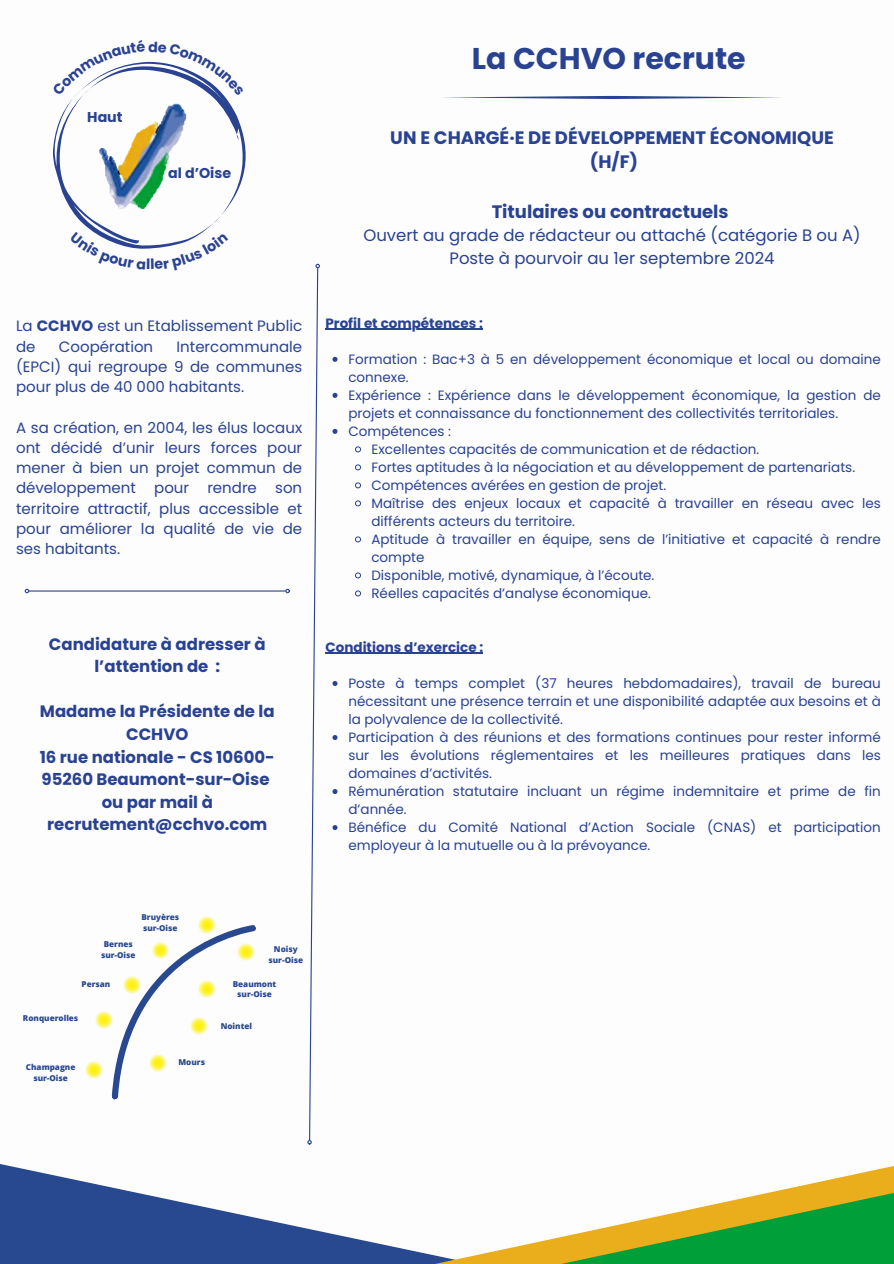
<style>
.page{position:relative;width:894px;height:1264px;background:#fff}
.page>*{position:absolute;margin:0;border:0;box-sizing:border-box;transform-origin:0 0}
.t1{font:700 30px "Poppins";color:#294292}
.t2{font:700 18px/24.8px "Poppins";color:#294292;text-align:center}
.t3{font:700 16.5px/22.5px "Poppins";color:#294292;text-align:center}
.t4{font:16.5px/22.5px "Poppins";color:#294292;text-align:center}
.t5{font:15px/20.2px "Poppins";color:#294292;text-align:justify}
.t6{font:700 14.25px "Poppins";color:#294292}
.t7{font:13.5px/18px "Poppins";color:#294292}
.t8{font:700 13.5px "Poppins";color:#294292}
.t9{font:800 8.1px "Open Sans";color:#28488f}
.s1{font-weight:700}
</style>
<div class="page">
<svg style="left:307px;top:264px;width:13px;height:880px"></svg>
<hr style="left:29px;top:590px;width:256px;height:1px;background:#294292">
<svg style="left:25px;top:588px;width:4px;height:5px"></svg>
<svg style="left:285px;top:588px;width:5px;height:5px"></svg>
<svg style="left:0;top:1164px;width:134px;height:99px;background:#46619e"></svg>
<svg style="left:134px;top:1144px;width:759px;height:119px"></svg>
<svg style="left:260px;top:1171px;width:633px;height:92px"></svg>
<svg style="left:91px;top:922px;width:165px;height:178px"></svg>
<img style="left:198px;top:916px;width:17px;height:17px">
<img style="left:152px;top:942px;width:17px;height:16px">
<img style="left:124px;top:976px;width:16px;height:17px">
<img style="left:95px;top:1011px;width:17px;height:17px">
<img style="left:85px;top:1061px;width:17px;height:17px">
<img style="left:198px;top:980px;width:17px;height:17px">
<img style="left:190px;top:1017px;width:17px;height:17px">
<img style="left:149px;top:1054px;width:17px;height:17px">
<svg style="left:443px;top:96px;width:338px;height:3px"></svg>
<hr style="left:325px;top:329px;width:158px;height:1px;background:#294292">
<svg style="left:332px;top:357px;width:5px;height:5px"></svg>
<svg style="left:332px;top:393px;width:5px;height:5px"></svg>
<svg style="left:332px;top:429px;width:5px;height:5px"></svg>
<svg style="left:355px;top:446px;width:6px;height:7px"></svg>
<svg style="left:355px;top:464px;width:6px;height:7px"></svg>
<svg style="left:355px;top:482px;width:6px;height:7px"></svg>
<svg style="left:355px;top:500px;width:6px;height:7px"></svg>
<svg style="left:355px;top:536px;width:6px;height:7px"></svg>
<svg style="left:355px;top:572px;width:6px;height:7px"></svg>
<svg style="left:355px;top:590px;width:6px;height:7px"></svg>
<hr style="left:325px;top:653px;width:158px;height:1px;background:#294292">
<svg style="left:332px;top:681px;width:5px;height:5px"></svg>
<svg style="left:332px;top:735px;width:5px;height:5px"></svg>
<svg style="left:332px;top:789px;width:5px;height:5px"></svg>
<svg style="left:332px;top:825px;width:5px;height:5px"></svg>
<svg style="left:52px;top:61px;width:194px;height:188px"></svg>
<p class="t6" style="left:87px;top:107px;width:37px">Haut</p>
<p class="t6" style="left:168px;top:163px;width:64px">al d’Oise</p>
<p class="t6" style="left:146px;top:254px;width:6px">l</p>
<p class="t5" style="left:16px;top:316px;width:287px">La <span class="s1">CCHVO</span> est un Etablissement Public de</p>
<p class="t5" style="left:59px;top:336px;width:96px">Coopération</p>
<p class="t5" style="left:16px;top:336px;width:287px;text-indent:160px">Intercommunale (EPCI) qui regroupe 9 de communes pour plus de 40 000 habitants.</p>
<p class="t5" style="left:16px;top:417px;width:287px">A sa création, en 2004, les élus locaux ont décidé d’unir leurs forces pour mener à bien un projet commun de développement pour rendre son territoire attractif, plus accessible et pour améliorer la qualité de vie de ses habitants.</p>
<p class="t3" style="left:49px;top:633px;width:218px">Candidature à adresser à l’attention de :</p>
<p class="t3" style="left:40px;top:700px;width:236px">Madame la Présidente de la<br>CCHVO<br>16 rue nationale - CS 10600-<br>95260 Beaumont-sur-Oise ou par mail à recrutement@cchvo.com</p>
<h1 class="t1" style="left:472px;top:38px;width:275px">La CCHVO recrute</h1>
<h2 class="t2" style="left:390px;top:125px;width:445px">UN E CHARGÉ·E DE DÉVELOPPEMENT ÉCONOMIQUE (H/F)</h2>
<h2 class="t2" style="left:491px;top:199px;width:238px">Titulaires ou contractuels</h2>
<p class="t4" style="left:363px;top:224px;width:498px">Ouvert au grade de rédacteur ou attaché (catégorie B ou A)<br>Poste à pourvoir au 1er septembre 2024</p>
<p class="t8" style="left:325px;top:313px;width:159px">Profil et compétences :</p>
<p class="t7" style="left:348px;top:350px;width:533px">Formation : Bac+3 à 5 en développement économique et local ou domaine connexe.</p>
<p class="t7" style="left:348px;top:386px;width:533px">Expérience : Expérience dans le développement économique, la gestion de projets et connaissance du fonctionnement des collectivités territoriales.</p>
<h6 class="t7" style="left:348px;top:422px;width:104px">Compétences :</h6>
<h6 class="t7" style="left:371px;top:440px;width:389px">Excellentes capacités de communication et de rédaction.</h6>
<h3 class="t7" style="left:371px;top:458px;width:485px">Fortes aptitudes à la négociation et au développement de partenariats.</h3>
<h3 class="t7" style="left:371px;top:476px;width:296px">Compétences avérées en gestion de projet.</h3>
<p class="t7" style="left:371px;top:494px;width:511px">Maîtrise des enjeux locaux et capacité à travailler en réseau avec les différents acteurs du territoire.</p>
<p class="t7" style="left:371px;top:530px;width:511px">Aptitude à travailler en équipe, sens de l’initiative et capacité à rendre compte</p>
<p class="t7" style="left:371px;top:566px;width:284px">Disponible, motivé, dynamique, à l’écoute.</p>
<p class="t7" style="left:371px;top:584px;width:281px">Réelles capacités d’analyse économique.</p>
<p class="t8" style="left:325px;top:637px;width:159px">Conditions d’exercice :</p>
<p class="t7" style="left:348px;top:674px;width:533px;text-align:justify">Poste à temps complet (37 heures hebdomadaires), travail de bureau nécessitant une présence terrain et une disponibilité adaptée aux besoins et à la polyvalence de la collectivité.</p>
<p class="t7" style="left:348px;top:728px;width:533px;text-align:justify">Participation à des réunions et des formations continues pour rester informé sur les évolutions réglementaires et les meilleures pratiques dans les domaines d’activités.</p>
<p class="t7" style="left:348px;top:782px;width:533px">Rémunération statutaire incluant un régime indemnitaire et prime de fin d’année.</p>
<p class="t7" style="left:348px;top:818px;width:533px">Bénéfice du Comité National d’Action Sociale (CNAS) et participation employeur à la mutuelle ou à la prévoyance.</p>
<h5 class="t9" style="left:141px;top:911px;width:39px">Bruyères</h5>
<p class="t9" style="left:143px;top:921px;width:36px">sur-Oise</p>
<h5 class="t9" style="left:104px;top:938px;width:31px">Bernes</h5>
<h5 class="t9" style="left:101px;top:949px;width:36px">sur-Oise</h5>
<p class="t9" style="left:81px;top:978px;width:30px">Persan</p>
<p class="t9" style="left:23px;top:1012px;width:57px">Ronquerolles</p>
<p class="t9" style="left:26px;top:1061px;width:51px">Champagne</p>
<p class="t9" style="left:33px;top:1072px;width:36px">sur-Oise</p>
<p class="t9" style="left:178px;top:1056px;width:28px">Mours</p>
<p class="t9" style="left:274px;top:943px;width:25px">Noisy</p>
<p class="t9" style="left:268px;top:953px;width:36px">sur-Oise</p>
<p class="t9" style="left:233px;top:978px;width:45px">Beaumont</p>
<p class="t9" style="left:237px;top:988px;width:36px">sur-Oise</p>
<p class="t9" style="left:220px;top:1020px;width:33px">Nointel</p>
</div>
